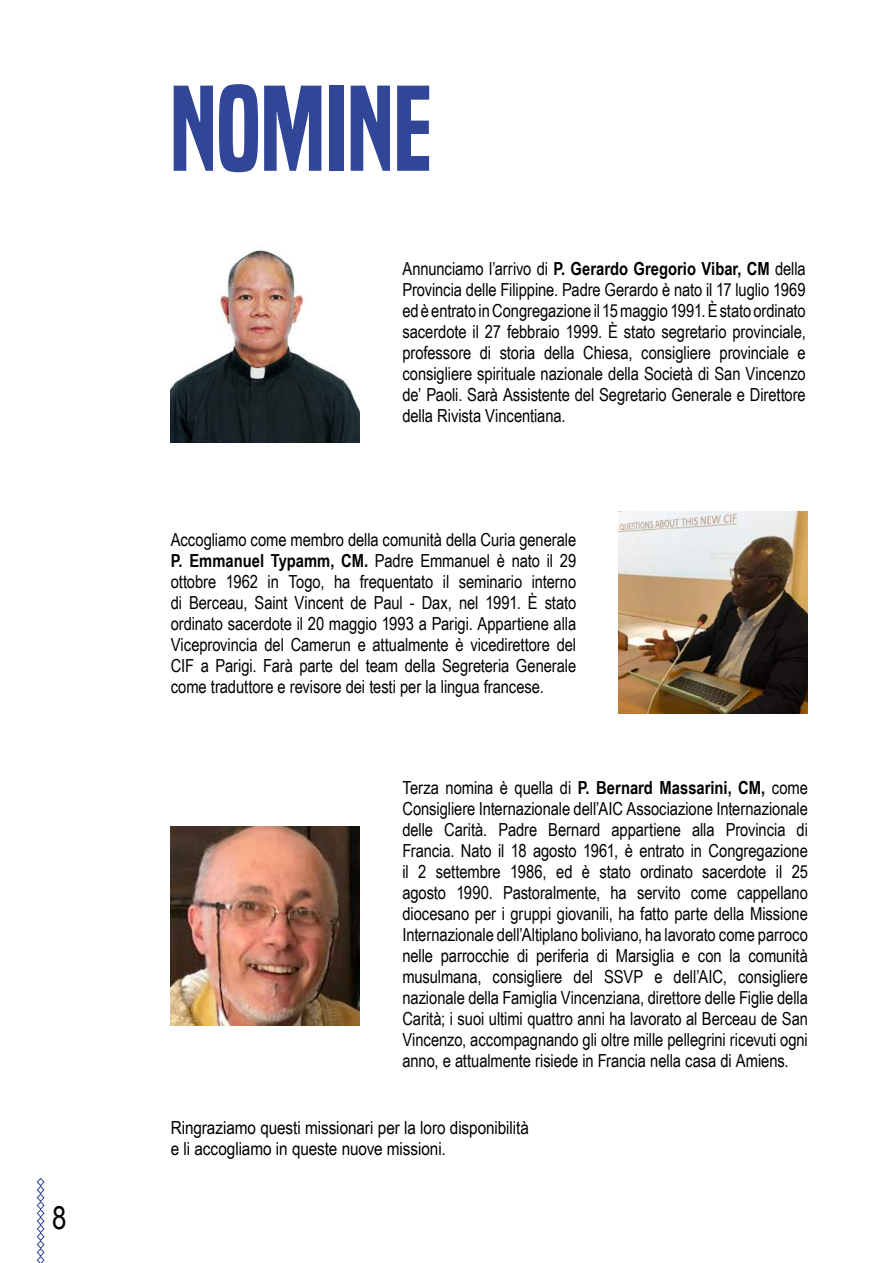
<style>
.page{position:relative;width:893px;height:1263px;background:#fff}
.page>*{position:absolute;margin:0;border:0;box-sizing:border-box;transform-origin:0 0}
.t1{font:112.5px "Built Titling Sb";color:#314697}
.t2{font:31.5px "Arial Narrow";color:#000}
.t3{font:18px/21px "Arial Narrow";letter-spacing:-.005em;color:#000;text-align:justify}
.t4{font:18px/21px "Arial Narrow";letter-spacing:-.005em;color:#000;scale:1.04 1}
.s1{font-weight:700}
</style>
<div class="page">
<svg style="left:36px;top:1177px;width:9px;height:86px"></svg>
<img style="left:170px;top:250px;width:190px;height:192px">
<img style="left:619px;top:511px;width:189px;height:203px">
<img style="left:171px;top:826px;width:189px;height:199px">
<h2 class="t2" style="left:52px;top:1195px;width:16px">8</h2>
<h1 class="t1" style="left:170px;top:63px;width:264px">NOMINE</h1>
<p class="t3" style="left:402px;top:258px;width:405px">Annunciamo l’arrivo di <span class="s1">P. Gerardo Gregorio Vibar, CM</span> della Provincia delle Filippine. Padre Gerardo è nato il 17 luglio 1969 ed è entrato in Congregazione il 15 maggio 1991. È stato ordinato sacerdote il 27 febbraio 1999. È stato segretario provinciale, professore di storia della Chiesa, consigliere provinciale e consigliere spirituale nazionale della Società di San Vincenzo de’ Paoli. Sarà Assistente del Segretario Generale e Direttore della Rivista Vincentiana.</p>
<p class="t3" style="left:171px;top:528px;width:407px">Accogliamo come membro della comunità della Curia generale <span class="s1">P. Emmanuel Typamm, CM.</span> Padre Emmanuel è nato il 29 ottobre 1962 in Togo, ha frequentato il seminario interno di Berceau, Saint Vincent de Paul - Dax, nel 1991. È stato ordinato sacerdote il 20 maggio 1993 a Parigi. Appartiene alla Viceprovincia del Camerun e attualmente è vicedirettore del CIF a Parigi. Farà parte del team della Segreteria Generale come traduttore e revisore dei testi per la lingua francese.</p>
<p class="t3" style="left:402px;top:776px;width:407px">Terza nomina è quella di <span class="s1">P. Bernard Massarini, CM,</span> come Consigliere Internazionale dell’AIC Associazione Internazionale delle Carità. Padre Bernard appartiene alla Provincia di Francia. Nato il 18 agosto 1961, è entrato in Congregazione il 2 settembre 1986, ed è stato ordinato sacerdote il 25 agosto 1990. Pastoralmente, ha servito come cappellano diocesano per i gruppi giovanili, ha fatto parte della Missione Internazionale dell’Altiplano boliviano, ha lavorato come parroco nelle parrocchie di periferia di Marsiglia e con la comunità musulmana, consigliere del SSVP e dell’AIC, consigliere nazionale della Famiglia Vincenziana, direttore delle Figlie della Carità; i suoi ultimi quattro anni ha lavorato al Berceau de San Vincenzo, accompagnando gli oltre mille pellegrini ricevuti ogni anno, e attualmente risiede in Francia nella casa di Amiens.</p>
<p class="t4" style="left:171px;top:1116px;width:346px">Ringraziamo questi missionari per la loro disponibilità e li accogliamo in queste nuove missioni.</p>
</div>
